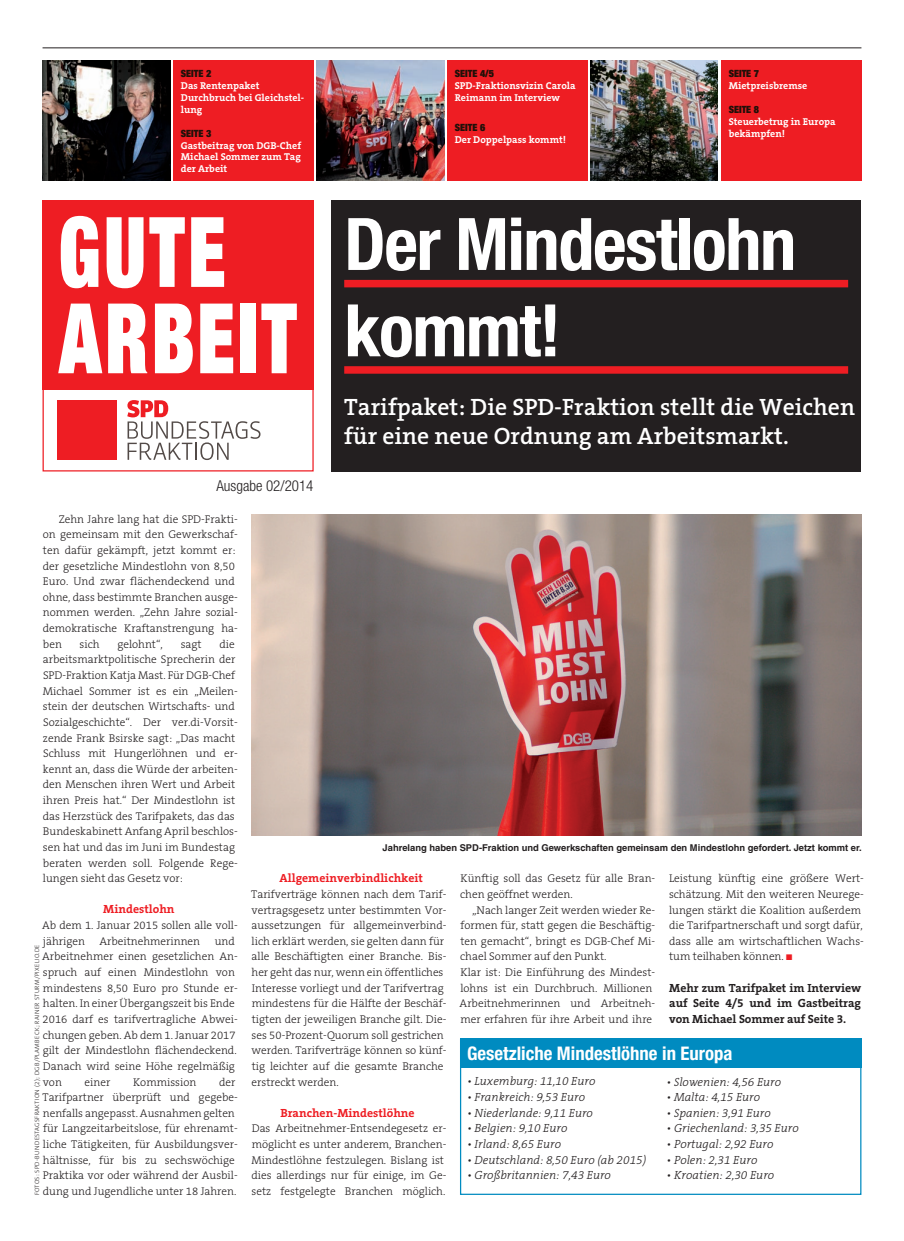
<style>
.page{position:relative;width:904px;height:1241px;background:#fff}
.page>*{position:absolute;margin:0;border:0;box-sizing:border-box;transform-origin:0 0}
.t1{font:900 expanded 97.5px/86.2px "Helvetica Neue LT";letter-spacing:.05em;color:#fff;scale:.77 1}
.t2{font:700 condensed 72.5px/86.2px "Helvetica Neue LT";letter-spacing:-.02em;color:#fff}
.t3{font:600 23.75px/28.8px "The Serif B6";color:#fff}
.t4{font:700 condensed 18.75px "Helvetica Neue LT";color:#fff}
.t5{font:300 condensed 15px "Helvetica Neue LT";color:#231f20}
.t6{font:italic 300 11.88px "The Serif B3";color:#231f20}
.t7{font:700 11.88px/15.6px "The Serif B7";letter-spacing:-.005em;color:#231f20;text-align:justify}
.t8{font:700 11.88px "The Serif B7";color:#ee1d23}
.t9{font:300 11.25px/15.6px "The Serif B3";color:#231f20}
.t10{font:700 10px/11.9px "The Serif B7";color:#fff}
.t11{font:900 expanded 10px "Helvetica Neue LT";color:#211009}
.t12{font:700 9.38px "Helvetica LT";color:#231f20}
.t13{font:300 6.25px "The Sans B3";letter-spacing:.05em;color:#231f20}
.s1{color:#ee1d23}
</style>
<div class="page">
<div style="left:43px;top:200px;width:271px;height:190px;background:#ee1d23"></div>
<div style="left:43px;top:200px;width:271px;height:271px;border:1px solid #ee1d23"></div>
<div style="left:58px;top:400px;width:59px;height:60px;background:#ee1d23"></div>
<svg style="left:127px;top:400px;width:133px;height:60px"></svg>
<img style="left:316px;top:60px;width:128px;height:121px">
<img style="left:43px;top:60px;width:127px;height:121px">
<hr style="left:43px;top:48px;width:818px;height:1px;background:#231f20">
<div style="left:331px;top:200px;width:530px;height:271px;background:#231f20"></div>
<div style="left:344px;top:280px;width:504px;height:7px;background:#ee1d23"></div>
<div style="left:344px;top:366px;width:504px;height:7px;background:#ee1d23"></div>
<div style="left:173px;top:60px;width:141px;height:121px;background:#ee1d23"></div>
<img style="left:590px;top:60px;width:128px;height:121px">
<div style="left:447px;top:60px;width:140px;height:121px;background:#ee1d23"></div>
<div style="left:720px;top:60px;width:141px;height:121px;background:#ee1d23"></div>
<img style="left:251px;top:514px;width:610px;height:321px">
<div style="left:460px;top:1038px;width:401px;height:29px;background:#008bc0"></div>
<div style="left:460px;top:1038px;width:401px;height:156px;border:1px solid #008bc0"></div>
<p class="t11" style="left:181px;top:67px;width:11px">SEITE</p>
<p class="t11" style="left:206px;top:67px;width:7px">2</p>
<p class="t10" style="left:181px;top:80px;width:125px">Das Rentenpaket<br>Durchbruch bei Gleichstel&shy;lung</p>
<p class="t11" style="left:181px;top:127px;width:11px">SEITE</p>
<p class="t11" style="left:206px;top:127px;width:7px">3</p>
<p class="t10" style="left:181px;top:139px;width:122px;text-align:justify">Gastbeitrag von DGB-Chef Michael Sommer zum Tag der Arbeit</p>
<h1 class="t1" style="left:59px;top:207px;width:310px">GUTE<br>ARBEIT</h1>
<h3 class="t5" style="left:216px;top:477px;width:99px">Ausgabe 02/2014</h3>
<p class="t11" style="left:455px;top:67px;width:11px">SEITE</p>
<p class="t11" style="left:480px;top:67px;width:15px">4/5</p>
<p class="t10" style="left:455px;top:80px;width:122px">SPD-Fraktionsvizin Carola<br>Reimann im Interview</p>
<p class="t11" style="left:455px;top:121px;width:11px">SEITE</p>
<p class="t11" style="left:480px;top:121px;width:7px">6</p>
<p class="t10" style="left:455px;top:134px;width:113px">Der Doppelpass kommt!</p>
<p class="t11" style="left:728px;top:67px;width:11px">SEITE</p>
<p class="t11" style="left:754px;top:67px;width:7px">7</p>
<p class="t10" style="left:728px;top:80px;width:80px">Mietpreisbremse</p>
<p class="t11" style="left:728px;top:103px;width:11px">SEITE</p>
<p class="t11" style="left:754px;top:103px;width:7px">8</p>
<p class="t10" style="left:728px;top:116px;width:108px">Steuerbetrug in Europa bekämpfen!</p>
<h2 class="t2" style="left:344px;top:200px;width:453px">Der Mindestlohn kommt!</h2>
<h3 class="t3" style="left:344px;top:393px;width:512px">Tarifpaket: Die SPD-Fraktion stellt die Weichen für eine neue Ordnung am Arbeitsmarkt.</h3>
<p class="t9" style="left:43px;top:511px;width:196px;text-indent:16px">Zehn Jahre lang hat die SPD-Frakti&shy;on gemeinsam mit den Gewerkschaf&shy;ten dafür gekämpft, jetzt kommt er: der gesetzliche Mindestlohn von 8,50<br>Euro. Und zwar flächendeckend und ohne, dass bestimmte Branchen ausge&shy;nommen werden. „Zehn Jahre sozial&shy;demokratische Kraftanstrengung ha&shy;ben</p>
<p class="t9" style="left:80px;top:636px;width:21px">sich</p>
<p class="t9" style="left:117px;top:636px;width:47px">gelohnt“,</p>
<p class="t9" style="left:181px;top:636px;width:23px">sagt</p>
<p class="t9" style="left:43px;top:636px;width:196px;text-indent:177px">die arbeitsmarktpolitische Sprecherin der SPD-Fraktion Katja Mast. Für DGB-Chef Michael Sommer ist es ein „Meilen&shy;stein der deutschen Wirtschafts- und Sozialgeschichte“. Der ver.di-Vorsit&shy;zende Frank Bsirske sagt: „Das macht Schluss mit Hungerlöhnen und er&shy;kennt an, dass die Würde der arbeiten&shy;den Menschen ihren Wert und Arbeit ihren Preis hat.“ Der Mindestlohn ist das Herzstück des Tarifpakets, das das Bundeskabinett Anfang April beschlos&shy;sen hat und das im Juni im Bundestag beraten werden soll. Folgende Rege&shy;lungen sieht das Gesetz vor:</p>
<p class="t8" style="left:103px;top:902px;width:73px">Mindestlohn</p>
<p class="t9" style="left:42px;top:917px;width:197px">Ab dem 1. Januar 2015 sollen alle voll&shy;jährigen</p>
<p class="t9" style="left:42px;top:933px;width:197px;text-indent:172px">und<br>Arbeitnehmer einen gesetzlichen An&shy;spruch auf einen Mindestlohn von mindestens 8,50 Euro pro Stunde er&shy;halten. In einer Übergangszeit bis Ende<br>2016 darf es tarifvertragliche Abwei&shy;chungen geben. Ab dem 1. Januar 2017 gilt der Mindestlohn flächendeckend.<br>Danach wird seine Höhe regelmäßig von</p>
<p class="t9" style="left:99px;top:933px;width:102px">Arbeitnehmerinnen</p>
<p class="t13" style="left:34px;top:1195px;width:252px;rotate:-90deg">Fotos: SPD-BUndestagsfraktion (2); DGB/Plamb eck; Rainer Stu rm/pixelio.de</p>
<p class="t9" style="left:43px;top:1073px;width:197px;text-indent:176px">der Tarifpartner überprüft und gegebe&shy;nenfalls angepasst. Ausnahmen gelten für Langzeitarbeitslose, für ehrenamt&shy;liche Tätigkeiten, für Ausbildungsver&shy;hältnisse, für bis zu sechswöchige Praktika vor oder während der Ausbil&shy;dung und Jugendliche unter 18 Jahren.</p>
<p class="t9" style="left:85px;top:1073px;width:27px">einer</p>
<p class="t9" style="left:133px;top:1073px;width:65px">Kommission</p>
<p class="t12" style="left:382px;top:841px;width:481px">Jahrelang haben SPD-Fraktion und Gewerkschaften gemeinsam den Mindestlohn gefordert. Jetzt kommt er.</p>
<p class="t8" style="left:279px;top:871px;width:145px">Allgemeinverbindlichkeit</p>
<p class="t9" style="left:251px;top:886px;width:197px">Tarifverträge können nach dem Tarif&shy;vertragsgesetz unter bestimmten Vor&shy;aussetzungen für allgemeinverbind&shy;lich erklärt werden, sie gelten dann für alle Beschäftigten einer Branche. Bis&shy;her geht das nur, wenn ein öffentliches Interesse vorliegt und der Tarifvertrag mindestens für die Hälfte der Beschäf&shy;tigten der jeweiligen Branche gilt. Die&shy;ses 50-Prozent-Quorum soll gestrichen werden. Tarifverträge können so künf&shy;tig leichter auf die gesamte Branche erstreckt werden.</p>
<p class="t8" style="left:280px;top:1106px;width:136px">Branchen-Mindestlöhne</p>
<p class="t9" style="left:251px;top:1120px;width:196px">Das Arbeitnehmer-Entsendegesetz er&shy;möglicht es unter anderem, Branchen-Mindestlöhne festzulegen. Bislang ist dies allerdings nur für einige, im Ge&shy;setz festgelegte Branchen möglich.</p>
<p class="t9" style="left:460px;top:870px;width:196px">Künftig soll das Gesetz für alle Bran&shy;chen geöffnet werden.</p>
<p class="t9" style="left:459px;top:902px;width:197px;text-indent:13px">„Nach langer Zeit werden wieder Re&shy;formen für, statt gegen die Beschäftig&shy;ten gemacht“, bringt es DGB-Chef Mi&shy;chael Sommer auf den Punkt.<br>Klar ist: Die Einführung des Mindest&shy;lohns ist ein Durchbruch. Millionen Arbeitnehmerinnen und Arbeitneh&shy;mer erfahren für ihre Arbeit und ihre</p>
<p class="t9" style="left:669px;top:870px;width:196px">Leistung künftig eine größere Wert&shy;schätzung. Mit den weiteren Neurege&shy;lungen stärkt die Koalition außerdem die Tarifpartnerschaft und sorgt dafür, dass alle am wirtschaftlichen Wachs&shy;tum teilhaben können. <span class="s1">■</span></p>
<p class="t7" style="left:669px;top:980px;width:193px">Mehr zum Tarifpaket im Interview auf Seite 4/5 und im Gastbeitrag von Michael Sommer auf Seite 3.</p>
<h3 class="t4" style="left:467px;top:1042px;width:267px">Gesetzliche Mindestlöhne in Europa</h3>
<p class="t6" style="left:467px;top:1074px;width:130px">• Luxemburg: 11,10 Euro</p>
<p class="t6" style="left:467px;top:1090px;width:120px">• Frankreich: 9,53 Euro</p>
<p class="t6" style="left:467px;top:1106px;width:127px">• Niederlande: 9,11 Euro</p>
<p class="t6" style="left:467px;top:1121px;width:102px">• Belgien: 9,10 Euro</p>
<p class="t6" style="left:467px;top:1137px;width:96px">• Irland: 8,65 Euro</p>
<p class="t6" style="left:467px;top:1153px;width:181px">• Deutschland: 8,50 Euro (ab 2015)</p>
<p class="t6" style="left:467px;top:1168px;width:145px">• Großbritannien: 7,43 Euro</p>
<p class="t6" style="left:666px;top:1074px;width:116px">• Slowenien: 4,56 Euro</p>
<p class="t6" style="left:666px;top:1090px;width:95px">• Malta: 4,15 Euro</p>
<p class="t6" style="left:666px;top:1106px;width:106px">• Spanien: 3,91 Euro</p>
<p class="t6" style="left:666px;top:1121px;width:134px">• Griechenland: 3,35 Euro</p>
<p class="t6" style="left:666px;top:1137px;width:109px">• Portugal: 2,92 Euro</p>
<p class="t6" style="left:666px;top:1153px;width:92px">• Polen: 2,31 Euro</p>
<p class="t6" style="left:666px;top:1168px;width:109px">• Kroatien: 2,30 Euro</p>
</div>
